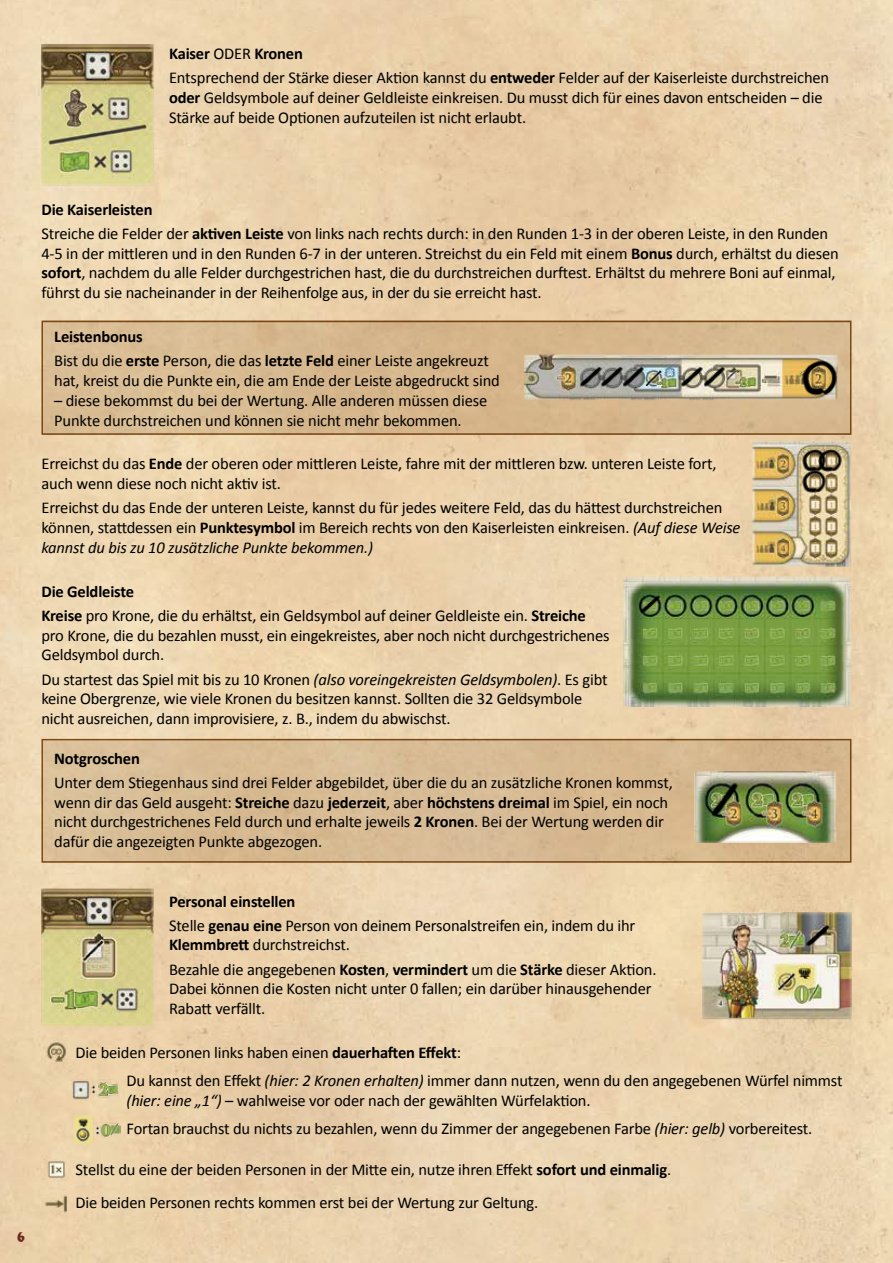
<style>
.page{position:relative;width:893px;height:1263px;background:#fff}
.page>*{position:absolute;margin:0;border:0;box-sizing:border-box;transform-origin:0 0}
.t1{font:16.5px/19.8px "Calibri";letter-spacing:-.01em;color:#000}
.t2{font:700 16.5px "Calibri";letter-spacing:-.01em;color:#000}
.t3{font:15px "Matura MT Script Capitals";color:#6a2a1f}
.s1{font-weight:700}
.s2{font-style:italic}
</style>
<div class="page">
<img style="left:0;top:0;width:893px;height:1263px">
<div style="left:42px;top:321px;width:809px;height:114px;background:#d7b88e"></div>
<div style="left:41px;top:321px;width:810px;height:114px;border:2px solid #8f6126"></div>
<div style="left:42px;top:739px;width:809px;height:124px;background:#d7bb93"></div>
<div style="left:41px;top:739px;width:810px;height:124px;border:2px solid #8f6126"></div>
<img style="left:41px;top:1037px;width:29px;height:29px">
<img style="left:71px;top:1080px;width:47px;height:20px">
<img style="left:71px;top:1111px;width:50px;height:36px">
<img style="left:41px;top:1155px;width:29px;height:29px">
<img style="left:41px;top:1190px;width:29px;height:28px">
<img style="left:41px;top:44px;width:113px;height:142px">
<img style="left:524px;top:355px;width:314px;height:45px">
<img style="left:604px;top:364px;width:15px;height:27px">
<img style="left:577px;top:364px;width:27px;height:27px">
<img style="left:619px;top:364px;width:27px;height:27px">
<img style="left:678px;top:364px;width:22px;height:27px">
<img style="left:700px;top:364px;width:27px;height:27px">
<img style="left:799px;top:358px;width:39px;height:42px">
<img style="left:753px;top:441px;width:98px;height:125px">
<img style="left:623px;top:577px;width:228px;height:130px">
<img style="left:637px;top:592px;width:25px;height:25px">
<img style="left:694px;top:771px;width:142px;height:72px">
<img style="left:698px;top:775px;width:50px;height:50px">
<img style="left:41px;top:889px;width:113px;height:138px">
<img style="left:702px;top:912px;width:149px;height:106px">
<img style="left:803px;top:921px;width:30px;height:30px">
<img style="left:801px;top:447px;width:16px;height:21px">
<img style="left:801px;top:468px;width:27px;height:28px">
<img style="left:817px;top:447px;width:27px;height:28px">
<p class="t1" style="left:169px;top:42px;width:662px;line-height:24px"><span class="s1">Kaiser</span> ODER <span class="s1">Kronen<br></span>Entsprechend der Stärke dieser Aktion kannst du <span class="s1">entweder</span> Felder auf der Kaiserleiste durchstreichen</p>
<p class="t1" style="left:169px;top:88px;width:655px"><span class="s1">oder</span> Geldsymbole auf deiner Geldleiste einkreisen. Du musst dich für eines davon entscheiden – die<br>Stärke auf beide Optionen aufzuteilen ist nicht erlaubt.</p>
<p class="t1" style="left:41px;top:197px;width:788px;line-height:24px"><span class="s1">Die Kaiserleisten<br></span>Streiche die Felder der <span class="s1">aktiven Leiste</span> von links nach rechts durch: in den Runden 1-3 in der oberen Leiste, in den Runden</p>
<p class="t1" style="left:41px;top:243px;width:799px">4-5 in der mittleren und in den Runden 6-7 in der unteren. Streichst du ein Feld mit einem <span class="s1">Bonus</span> durch, erhältst du diesen <span class="s1">sofort</span>, nachdem du alle Felder durchgestrichen hast, die du durchstreichen durftest. Erhältst du mehrere Boni auf einmal, führst du sie nacheinander in der Reihenfolge aus, in der du sie erreicht hast.</p>
<p class="t1" style="left:54px;top:325px;width:436px;line-height:24px"><span class="s1">Leistenbonus<br></span>Bist du die <span class="s1">erste</span> Person, die das <span class="s1">letzte Feld</span> einer Leiste angekreuzt</p>
<p class="t1" style="left:54px;top:371px;width:447px">hat, kreist du die Punkte ein, die am Ende der Leiste abgedruckt sind</p>
<p class="t1" style="left:54px;top:390px;width:434px">– diese bekommst du bei der Wertung. Alle anderen müssen diese<br>Punkte durchstreichen und können sie nicht mehr bekommen.</p>
<p class="t1" style="left:41px;top:454px;width:677px">Erreichst du das <span class="s1">Ende</span> der oberen oder mittleren Leiste, fahre mit der mittleren bzw. unteren Leiste fort, auch wenn diese noch nicht aktiv ist.</p>
<p class="t1" style="left:41px;top:498px;width:700px">Erreichst du das Ende der unteren Leiste, kannst du für jedes weitere Feld, das du hättest durchstreichen können, stattdessen ein <span class="s1">Punktesymbol</span> im Bereich rechts von den Kaiserleisten einkreisen. <span class="s2">(Auf diese Weise kannst du bis zu 10 zusätzliche Punkte bekommen.)</span></p>
<p class="t1" style="left:41px;top:579px;width:546px;line-height:24px"><span class="s1">Die Geldleiste<br>Kreise</span> pro Krone, die du erhältst, ein Geldsymbol auf deiner Geldleiste ein. <span class="s1">Streiche</span></p>
<p class="t1" style="left:41px;top:625px;width:570px">pro Krone, die du bezahlen musst, ein eingekreistes, aber noch nicht durchgestrichenes<br>Geldsymbol durch.</p>
<p class="t1" style="left:41px;top:669px;width:568px">Du startest das Spiel mit bis zu 10 Kronen <span class="s2">(also voreingekreisten Geldsymbolen)</span>. Es gibt keine Obergrenze, wie viele Kronen du besitzen kannst. Sollten die 32 Geldsymbole nicht ausreichen, dann improvisiere, z. B., indem du abwischst.</p>
<p class="t2" style="left:54px;top:748px;width:87px">Notgroschen</p>
<p class="t1" style="left:54px;top:772px;width:620px">Unter dem Stiegenhaus sind drei Felder abgebildet, über die du an zusätzliche Kronen kommst, wenn dir das Geld ausgeht: <span class="s1">Streiche</span> dazu <span class="s1">jederzeit</span>, aber <span class="s1">höchstens dreimal</span> im Spiel, ein noch nicht durchgestrichenes Feld durch und erhalte jeweils <span class="s1">2 Kronen</span>. Bei der Wertung werden dir dafür die angezeigten Punkte abgezogen.</p>
<p class="t3" style="left:17px;top:1227px;width:9px">6</p>
<p class="t1" style="left:169px;top:889px;width:468px;line-height:24px"><span class="s1">Personal einstellen<br></span>Stelle <span class="s1">genau eine</span> Person von deinem Personalstreifen ein, indem du ihr</p>
<p class="t1" style="left:169px;top:933px;width:489px;line-height:24px"><span class="s1">Klemmbrett</span> durchstreichst.<br>Bezahle die angegebenen <span class="s1">Kosten</span>, <span class="s1">vermindert</span> um die <span class="s1">Stärke</span> dieser Aktion.</p>
<p class="t1" style="left:169px;top:979px;width:484px">Dabei können die Kosten nicht unter 0 fallen; ein darüber hinausgehender<br>Rabatt verfällt.</p>
<p class="t1" style="left:127px;top:1038px;width:718px;line-height:28.3px;text-indent:-51px">Die beiden Personen links haben einen <span class="s1">dauerhaften Effekt</span>:<br>Du kannst den Effekt <span class="s2">(hier: 2 Kronen erhalten)</span> immer dann nutzen, wenn du den angegebenen Würfel nimmst</p>
<p class="t1" style="left:126px;top:1086px;width:687px;line-height:28.3px"><span class="s2">(hier: eine „1“)</span> – wahlweise vor oder nach der gewählten Würfelaktion.<br>Fortan brauchst du nichts zu bezahlen, wenn du Zimmer der angegebenen Farbe <span class="s2">(hier: gelb)</span> vorbereitest.</p>
<p class="t1" style="left:75px;top:1154px;width:597px;line-height:32.5px">Stellst du eine der beiden Personen in der Mitte ein, nutze ihren Effekt <span class="s1">sofort und einmalig</span>.<br>Die beiden Personen rechts kommen erst bei der Wertung zur Geltung.</p>
</div>
